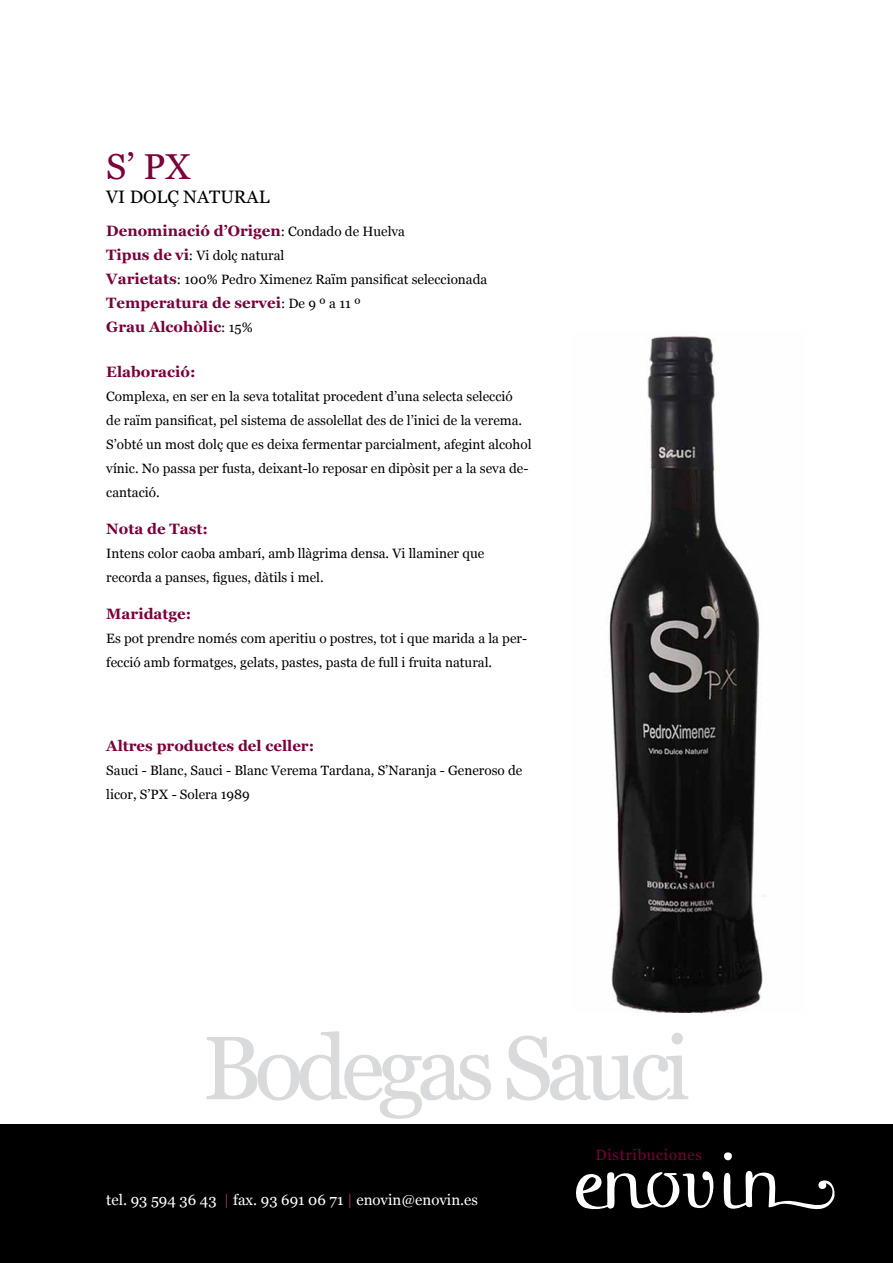
<style>
.page{position:relative;width:893px;height:1263px;background:#fff}
.page>*{position:absolute;margin:0;border:0;box-sizing:border-box;transform-origin:0 0}
.t1{font:90px "Georgia";letter-spacing:-.075em;color:#d9dadb}
.t2{font:36px "Georgia";color:#7b003b}
.t3{font:18px "Georgia";color:#000}
.t4{font:700 15px/24px "Georgia";color:#7b003b}
.t5{font:15px "Georgia";color:#fff}
.t6{font:15px "Georgia";letter-spacing:.05em;color:#7b003b}
.t7{font:13.5px/24px "Georgia";color:#000}
.s1{font-weight:400;font-size:13.5px;color:#000}
.s2{font-weight:700;font-size:15px;color:#7b003b}
.s3{color:#963362}
</style>
<div class="page">
<div style="left:0;top:1125px;width:893px;height:138px;background:#000"></div>
<svg style="left:576px;top:1171px;width:138px;height:39px"></svg>
<svg style="left:724px;top:1152px;width:8px;height:8px"></svg>
<svg style="left:723px;top:1170px;width:112px;height:40px"></svg>
<img style="left:609px;top:336px;width:157px;height:676px">
<h2 class="t2" style="left:106px;top:145px;width:86px">S’ PX</h2>
<h3 class="t3" style="left:106px;top:186px;width:50px">Vi Dolç</h3>
<h3 class="t3" style="left:183px;top:186px;width:14px">natural</h3>
<p class="t4" style="left:106px;top:219px;width:300px">Denominació d’Origen<span class="s1">: Condado de Huelva</span></p>
<p class="t7" style="left:106px;top:243px;width:382px"><span class="s2">Tipus de vi</span>: Vi dolç natural<br><span class="s2">Varietats</span>: 100% Pedro Ximenez Raïm pansificat seleccionada</p>
<p class="t4" style="left:106px;top:291px;width:256px">Temperatura de servei<span class="s1">: De 9 º a 11 º<br></span>Grau Alcohòlic<span class="s1">: 15%</span></p>
<p class="t4" style="left:106px;top:360px;width:91px">Elaboració:</p>
<p class="t7" style="left:106px;top:385px;width:427px">Complexa, en ser en la seva totalitat procedent d’una selecta selecció<br>de raïm pansificat, pel sistema de assolellat des de l’inici de la verema.<br>S’obté un most dolç que es deixa fermentar parcialment, afegint alcohol vínic. No passa per fusta, deixant-lo reposar en dipòsit per a la seva de&shy;cantació.</p>
<p class="t4" style="left:106px;top:517px;width:103px">Nota de Tast:</p>
<p class="t7" style="left:106px;top:541px;width:379px">Intens color caoba ambarí, amb llàgrima densa. Vi llaminer que recorda a panses, figues, dàtils i mel.</p>
<p class="t4" style="left:106px;top:601px;width:86px">Maridatge:</p>
<p class="t7" style="left:106px;top:626px;width:422px">Es pot prendre només com aperitiu o postres, tot i que marida a la per&shy;fecció amb formatges, gelats, pastes, pasta de full i fruita natural.</p>
<p class="t4" style="left:106px;top:734px;width:209px">Altres productes del celler:</p>
<p class="t7" style="left:106px;top:759px;width:418px">Sauci - Blanc, Sauci - Blanc Verema Tardana, S’Naranja - Generoso de licor, S’PX - Solera 1989</p>
<h1 class="t1" style="left:202px;top:1014px;width:490px">Bodegas Sauci</h1>
<p class="t5" style="left:106px;top:1190px;width:373px">tel. 93 594 36 43 <span class="s3">|</span> fax. 93 691 06 71 <span class="s3">|</span> enovin@enovin.es</p>
<p class="t6" style="left:595px;top:1146px;width:108px">Distribuciones</p>
</div>
